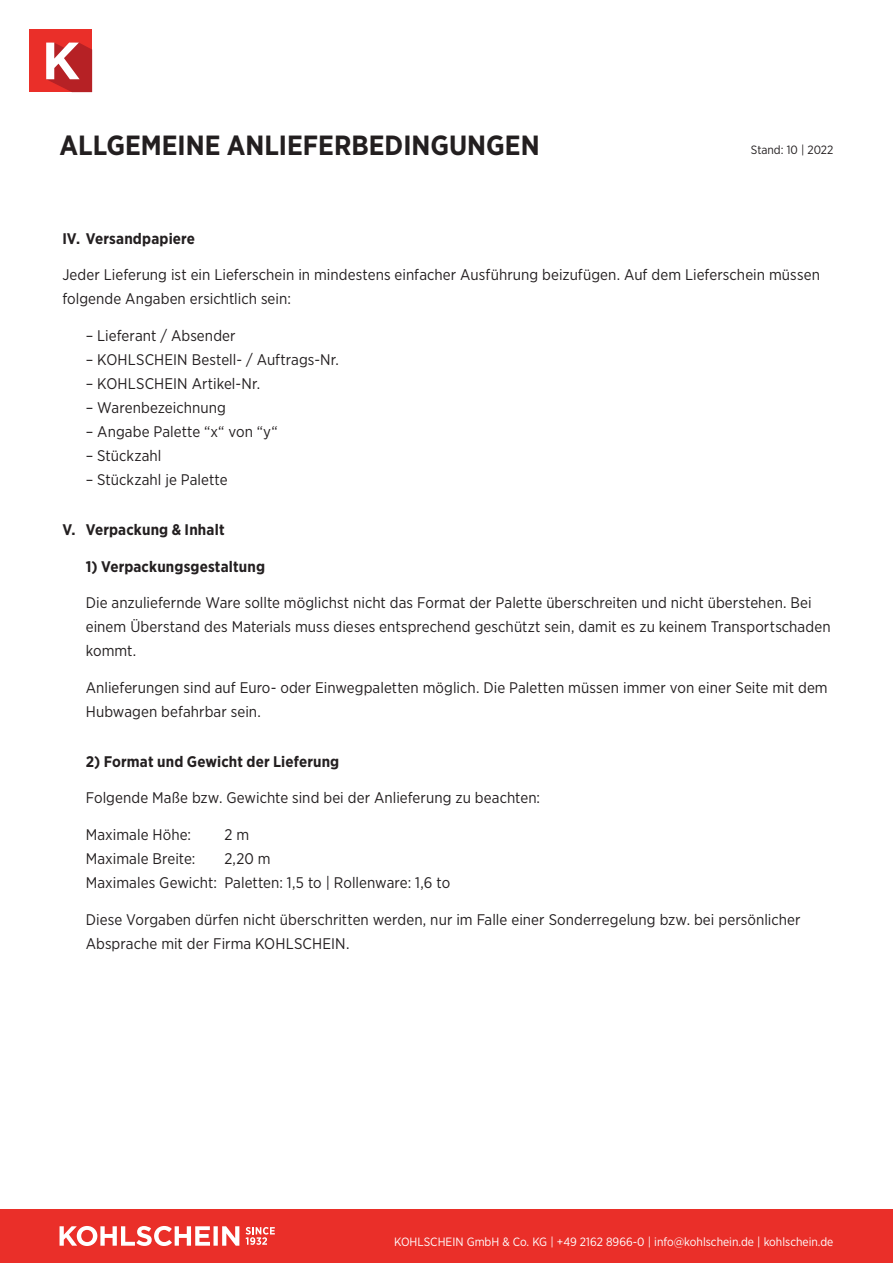
<style>
.page{position:relative;width:893px;height:1263px;background:#fff}
.page>*{position:absolute;margin:0;border:0;box-sizing:border-box;transform-origin:0 0}
.t1{font:700 27.75px "Gotham Narrow";color:#231f20}
.t2{font:15.3px/24px "Gotham Narrow";letter-spacing:.005em;color:#231f20}
.t3{font:700 15.3px "Gotham Narrow";letter-spacing:.01em;color:#231f20}
.t4{font:12px "Gotham Narrow";color:#fff}
.t5{font:12px "Gotham Narrow";color:#231f20}
</style>
<div class="page">
<div style="left:0;top:1209px;width:893px;height:54px;background:#ea2f29"></div>
<svg style="left:60px;top:1226px;width:179px;height:20px"></svg>
<svg style="left:246px;top:1227px;width:29px;height:18px"></svg>
<div style="left:30px;top:30px;width:62px;height:62px;background:#ea2f29"></div>
<svg style="left:46px;top:43px;width:46px;height:49px;background:#d06365"></svg>
<h1 class="t1" style="left:60px;top:127px;width:482px">ALLGEMEINE ANLIEFERBEDINGUNGEN</h1>
<p class="t5" style="left:751px;top:142px;width:84px">Stand: 10 | 2022</p>
<p class="t3" style="left:62px;top:228px;width:134px">IV. Versandpapiere</p>
<p class="t2" style="left:62px;top:263px;width:759px">Jeder Lieferung ist ein Lieferschein in mindestens einfacher Ausführung beizufügen. Auf dem Lieferschein müssen folgende Angaben ersichtlich sein:</p>
<p class="t2" style="left:86px;top:324px;width:151px">– Lieferant / Absender</p>
<p class="t2" style="left:86px;top:348px;width:255px">– KOHLSCHEIN Bestell- / Auftrags-Nr.</p>
<p class="t2" style="left:86px;top:372px;width:176px">– KOHLSCHEIN Artikel-Nr.</p>
<p class="t2" style="left:86px;top:396px;width:142px">– Warenbezeichnung</p>
<p class="t2" style="left:86px;top:420px;width:193px">– Angabe Palette “x“ von “y“</p>
<p class="t2" style="left:86px;top:444px;width:77px">– Stückzahl</p>
<p class="t2" style="left:86px;top:468px;width:143px">– Stückzahl je Palette</p>
<p class="t3" style="left:62px;top:519px;width:164px">V. Verpackung &amp; Inhalt</p>
<p class="t3" style="left:86px;top:556px;width:181px">1) Verpackungsgestaltung</p>
<p class="t2" style="left:86px;top:591px;width:746px">Die anzuliefernde Ware sollte möglichst nicht das Format der Palette überschreiten und nicht überstehen. Bei einem Überstand des Materials muss dieses entsprechend geschützt sein, damit es zu keinem Transportschaden kommt.</p>
<p class="t2" style="left:86px;top:675px;width:743px">Anlieferungen sind auf Euro- oder Einwegpaletten möglich. Die Paletten müssen immer von einer Seite mit dem<br>Hubwagen befahrbar sein.</p>
<p class="t3" style="left:86px;top:751px;width:255px">2) Format und Gewicht der Lieferung</p>
<p class="t2" style="left:86px;top:786px;width:456px">Folgende Maße bzw. Gewichte sind bei der Anlieferung zu beachten:</p>
<p class="t2" style="left:86px;top:822px;width:107px">Maximale Höhe:</p>
<p class="t2" style="left:224px;top:822px;width:26px">2 m</p>
<p class="t2" style="left:86px;top:846px;width:111px">Maximale Breite:</p>
<p class="t2" style="left:86px;top:846px;width:366px;text-indent:139px">2,20 m<br>Maximales Gewicht: Paletten: 1,5 to | Rollenware: 1,6 to</p>
<p class="t2" style="left:86px;top:907px;width:716px">Diese Vorgaben dürfen nicht überschritten werden, nur im Falle einer Sonderregelung bzw. bei persönlicher<br>Absprache mit der Firma KOHLSCHEIN.</p>
<p class="t4" style="left:394px;top:1234px;width:441px">KOHLSCHEIN GmbH &amp; Co. KG | +49 2162 8966-0 | info@kohlschein.de | kohlschein.de</p>
</div>
